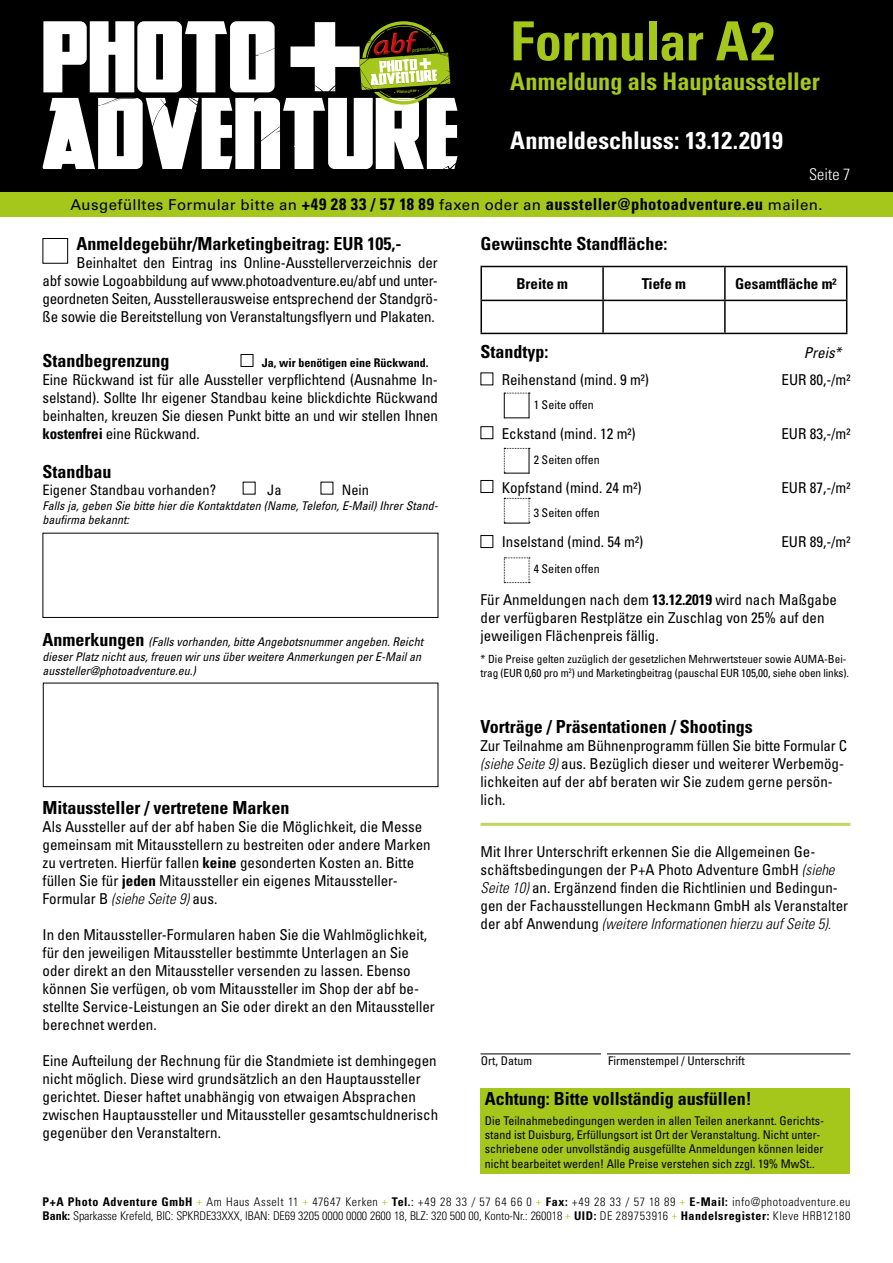
<style>
.page{position:relative;width:893px;height:1263px;background:#fff}
.page>*{position:absolute;margin:0;border:0;box-sizing:border-box;transform-origin:0 0}
.t1{font:700 condensed 54px "Univers LT Std";letter-spacing:-.005em;color:#a5c61b}
.t2{font:700 condensed 24.3px "Univers LT Std";color:#a5c61b}
.t3{font:700 condensed 24.3px "Univers LT Std";color:#fff}
.t4{font:700 condensed 18px "Univers LT Std";color:#000}
.t5{font:300 condensed 16.2px "Univers LT Std";color:#fff}
.t6{font:condensed 15px/18px "Univers LT Std";color:#000}
.t7{font:15px "Univers LT Std";letter-spacing:.025em;color:#000}
.t8{font:700 condensed 15px "Univers LT Std";color:#000}
.t9{font:italic condensed 15px "Univers LT Std";color:#000}
.t10{font:condensed 14.4px "Univers LT Std";color:#000}
.t11{font:condensed 12px/14.4px "Univers LT Std";color:#000}
.t12{font:300 condensed 12px/14.4px "Univers LT Std";letter-spacing:.005em;color:#000}
.t13{font:italic condensed 12px/14.4px "Univers LT Std";color:#000}
.t14{font:700 condensed 12px "Univers LT Std";color:#000}
.t15{font:condensed 11.25px/14.4px "Univers LT Std";color:#000}
.t16{font:italic condensed 5.25px "Univers LT Std";color:#a5c61b}
.t17{font:600 4.65px "Myriad Pro";color:#a5c61b}
.s1{font-weight:700;font-stretch:condensed;font-size:16.5px}
.s2{font-weight:700}
.s3{font-weight:700;font-style:normal;font-size:18px}
.s4{font-weight:300;font-style:italic}
.s5{font-size:10.2px;color:#a5c61b}
.s6{font-weight:400}
</style>
<div class="page">
<div style="left:0;top:191px;width:893px;height:26px;background:#a5c61b"></div>
<div style="left:0;top:0;width:893px;height:191px;background:#000"></div>
<svg style="left:43px;top:21px;width:414px;height:148px"></svg>
<img style="left:374px;top:40px;width:16px;height:15px">
<img style="left:391px;top:33px;width:14px;height:21px">
<img style="left:406px;top:31px;width:12px;height:22px">
<div style="left:43px;top:238px;width:25px;height:26px;border:1px solid #000"></div>
<div style="left:241px;top:354px;width:12px;height:13px;border:1px solid #000"></div>
<div style="left:480px;top:1089px;width:370px;height:85px;background:#a5c61b"></div>
<hr style="left:480px;top:266px;width:123px;height:1px;background:#000">
<hr style="left:480px;top:267px;width:2px;height:33px;background:#000">
<hr style="left:603px;top:266px;width:122px;height:1px;background:#000">
<hr style="left:602px;top:267px;width:2px;height:33px;background:#000">
<hr style="left:725px;top:266px;width:122px;height:1px;background:#000">
<hr style="left:724px;top:267px;width:2px;height:33px;background:#000">
<hr style="left:846px;top:267px;width:1px;height:33px;background:#000">
<hr style="left:480px;top:300px;width:123px;height:1px;background:#000">
<hr style="left:480px;top:301px;width:2px;height:32px;background:#000">
<hr style="left:603px;top:300px;width:122px;height:1px;background:#000">
<hr style="left:602px;top:301px;width:2px;height:32px;background:#000">
<hr style="left:725px;top:300px;width:122px;height:1px;background:#000">
<hr style="left:724px;top:301px;width:2px;height:32px;background:#000">
<hr style="left:846px;top:301px;width:1px;height:32px;background:#000">
<hr style="left:480px;top:333px;width:123px;height:1px;background:#000">
<hr style="left:603px;top:333px;width:122px;height:1px;background:#000">
<hr style="left:725px;top:333px;width:122px;height:1px;background:#000">
<div style="left:480px;top:426px;width:13px;height:13px;border:1px solid #000"></div>
<div style="left:480px;top:480px;width:13px;height:13px;border:1px solid #000"></div>
<div style="left:480px;top:535px;width:13px;height:13px;border:1px solid #000"></div>
<svg style="left:504px;top:557px;width:26px;height:26px"></svg>
<svg style="left:504px;top:393px;width:26px;height:25px"></svg>
<svg style="left:504px;top:448px;width:26px;height:26px"></svg>
<svg style="left:504px;top:498px;width:26px;height:26px"></svg>
<hr style="left:480px;top:1053px;width:370px;height:1px;background:#000">
<div style="left:602px;top:1048px;width:5px;height:25px;background:#fff"></div>
<div style="left:43px;top:533px;width:395px;height:85px;border:1px solid #000"></div>
<div style="left:43px;top:683px;width:395px;height:104px;border:1px solid #000"></div>
<hr style="left:480px;top:823px;width:370px;height:3px;background:#a5c61b">
<p class="t16" style="left:412px;top:47px;width:24px;rotate:-4deg">präsentiert</p>
<p class="t17" style="left:394px;top:89px;width:27px;rotate:-4deg">•Hannover •</p>
<h1 class="t1" style="left:510px;top:8px;width:266px">Formular A2</h1>
<h2 class="t2" style="left:510px;top:66px;width:311px">Anmeldung als Hauptaussteller</h2>
<h2 class="t3" style="left:510px;top:125px;width:274px">Anmeldeschluss: 13.12.2019</h2>
<p class="t5" style="left:809px;top:165px;width:43px">Seite 7</p>
<p class="t7" style="left:70px;top:196px;width:754px">Ausgefülltes Formular bitte an <span class="s1">+49 28 33 / 57 18 89</span> faxen oder an <span class="s1">aussteller@photoadventure.eu</span> mailen.</p>
<p class="t4" style="left:77px;top:233px;width:326px">Anmeldegebühr/Marketingbeitrag: EUR 105,-</p>
<p class="t6" style="left:43px;top:254px;width:397px;text-align:justify;text-indent:34px">Beinhaltet den Eintrag ins Online-Ausstellerverzeichnis der abf sowie Logoabbildung auf www.photoadventure.eu/abf und unter&shy;geordneten Seiten, Ausstellerausweise entsprechend der Standgrö&shy;ße sowie die Bereitstellung von Veranstaltungsflyern und Plakaten.</p>
<p class="t4" style="left:43px;top:349px;width:129px">Standbegrenzung</p>
<p class="t14" style="left:262px;top:355px;width:168px">Ja, wir benötigen eine Rückwand.</p>
<p class="t6" style="left:43px;top:370px;width:397px;text-align:justify">Eine Rückwand ist für alle Aussteller verpflichtend (Ausnahme In&shy;selstand). Sollte Ihr eigener Standbau keine blickdichte Rückwand beinhalten, kreuzen Sie diesen Punkt bitte an und wir stellen Ihnen <span class="s2">kostenfrei</span> eine Rückwand.</p>
<p class="t4" style="left:43px;top:460px;width:71px">Standbau</p>
<p class="t10" style="left:43px;top:481px;width:175px">Eigener Standbau vorhanden?</p>
<p class="t10" style="left:267px;top:481px;width:16px">Ja</p>
<p class="t10" style="left:342px;top:481px;width:29px">Nein</p>
<p class="t13" style="left:43px;top:498px;width:397px">Falls ja, geben Sie bitte hier die Kontaktdaten (Name, Telefon, E-Mail) Ihrer Stand&shy;baufirma bekannt:</p>
<p class="t13" style="left:43px;top:635px;width:382px"><span class="s3">Anmerkungen</span> (Falls vorhanden, bitte Angebotsnummer angeben. Reicht dieser Platz nicht aus, freuen wir uns über weitere Anmerkungen per E-Mail an aussteller@photoadventure.eu.)</p>
<p class="t4" style="left:43px;top:796px;width:248px">Mitaussteller / vertretene Marken</p>
<p class="t6" style="left:43px;top:817px;width:390px">Als Aussteller auf der abf haben Sie die Möglichkeit, die Messe gemeinsam mit Mitausstellern zu bestreiten oder andere Marken zu vertreten. Hierfür fallen <span class="s2">keine</span> gesonderten Kosten an. Bitte füllen Sie für <span class="s2">jeden</span> Mitaussteller ein eigenes Mitaussteller-Formular B <span class="s4">(siehe Seite 9)</span> aus.</p>
<p class="t6" style="left:43px;top:925px;width:394px">In den Mitaussteller-Formularen haben Sie die Wahlmöglichkeit, für den jeweiligen Mitaussteller bestimmte Unterlagen an Sie oder direkt an den Mitaussteller versenden zu lassen. Ebenso können Sie verfügen, ob vom Mitaussteller im Shop der abf be&shy;stellte Service-Leistungen an Sie oder direkt an den Mitaussteller berechnet werden.</p>
<p class="t6" style="left:43px;top:1051px;width:397px">Eine Aufteilung der Rechnung für die Standmiete ist demhingegen nicht möglich. Diese wird grundsätzlich an den Hauptaussteller gerichtet. Dieser haftet unabhängig von etwaigen Absprachen zwischen Hauptaussteller und Mitaussteller gesamtschuldnerisch gegenüber den Veranstaltern.</p>
<p class="t4" style="left:480px;top:233px;width:189px">Gewünschte Standfläche:</p>
<p class="t8" style="left:516px;top:274px;width:53px">Breite m</p>
<p class="t8" style="left:642px;top:274px;width:46px">Tiefe m</p>
<p class="t8" style="left:735px;top:274px;width:103px">Gesamtfläche m²</p>
<p class="t4" style="left:480px;top:341px;width:70px">Standtyp:</p>
<p class="t9" style="left:804px;top:344px;width:39px">Preis*</p>
<p class="t6" style="left:502px;top:370px;width:149px">Reihenstand (mind. 9 m²)</p>
<p class="t6" style="left:781px;top:370px;width:70px">EUR 80,-/m²</p>
<p class="t11" style="left:534px;top:397px;width:61px">1 Seite offen</p>
<p class="t6" style="left:502px;top:424px;width:135px">Eckstand (mind. 12 m²)</p>
<p class="t6" style="left:781px;top:424px;width:70px">EUR 83,-/m²</p>
<p class="t11" style="left:534px;top:453px;width:67px">2 Seiten offen</p>
<p class="t6" style="left:502px;top:478px;width:141px">Kopfstand (mind. 24 m²)</p>
<p class="t6" style="left:781px;top:478px;width:70px">EUR 87,-/m²</p>
<p class="t11" style="left:534px;top:505px;width:67px">3 Seiten offen</p>
<p class="t6" style="left:502px;top:532px;width:143px">Inselstand (mind. 54 m²)</p>
<p class="t6" style="left:781px;top:532px;width:70px">EUR 89,-/m²</p>
<p class="t11" style="left:534px;top:561px;width:67px">4 Seiten offen</p>
<p class="t6" style="left:480px;top:590px;width:358px">Für Anmeldungen nach dem <span class="s2">13.12.2019</span> wird nach Maßgabe der verfügbaren Restplätze ein Zuschlag von 25% auf den jeweiligen Flächenpreis fällig.</p>
<p class="t15" style="left:480px;top:651px;width:370px">* Die Preise gelten zuzüglich der gesetzlichen Mehrwertsteuer sowie AUMA-Bei&shy;trag (EUR 0,60 pro m<sup>2</sup>) und Marketingbeitrag (pauschal EUR 105,00, siehe oben links).</p>
<p class="t4" style="left:480px;top:715px;width:274px">Vorträge / Präsentationen / Shootings</p>
<p class="t6" style="left:480px;top:736px;width:368px">Zur Teilnahme am Bühnenprogramm füllen Sie bitte Formular C <span class="s4">(siehe Seite 9)</span> aus. Bezüglich dieser und weiterer Werbemög&shy;lichkeiten auf der abf beraten wir Sie zudem gerne persön&shy;lich.</p>
<p class="t6" style="left:480px;top:842px;width:369px">Mit Ihrer Unterschrift erkennen Sie die Allgemeinen Ge&shy;schäftsbedingungen der P+A Photo Adventure GmbH <span class="s4">(siehe Seite 10)</span> an. Ergänzend finden die Richtlinien und Bedingun&shy;gen der Fachausstellungen Heckmann GmbH als Veranstalter der abf Anwendung <span class="s4">(weitere Informationen hierzu auf Seite 5).</span></p>
<p class="t11" style="left:481px;top:1053px;width:53px">Ort, Datum</p>
<p class="t11" style="left:608px;top:1053px;width:138px">Firmenstempel / Unterschrift</p>
<p class="t4" style="left:485px;top:1087px;width:268px">Achtung: Bitte vollständig ausfüllen!</p>
<p class="t11" style="left:485px;top:1113px;width:341px">Die Teilnahmebedingungen werden in allen Teilen anerkannt. Gerichts&shy;stand ist Duisburg, Erfüllungsort ist Ort der Veranstaltung. Nicht unter&shy;schriebene oder unvollständig ausgefüllte Anmeldungen können leider nicht bearbeitet werden! Alle Preise verstehen sich zzgl. 19% MwSt..</p>
<p class="t12" style="left:43px;top:1194px;width:809px"><span class="s2">P+A Photo Adventure GmbH</span> <span class="s5">+</span> Am Haus Asselt 11 <span class="s5">+</span> 47647 Kerken <span class="s5">+</span> <span class="s2">Tel.</span><span class="s6">:</span> +49 28 33 / 57 64 66 0 <span class="s5">+</span> <span class="s2">Fax:</span> +49 28 33 / 57 18 89 <span class="s5">+</span> <span class="s2">E-Mail:</span> info@photoadventure.eu<br><span class="s2">Bank:</span> Sparkasse Krefeld, BIC: SPKRDE33XXX, IBAN: DE69 3205 0000 0000 2600 18, BLZ: 320 500 00, Konto-Nr.: 260018 <span class="s5">+</span> <span class="s2">UID:</span> DE 289753916 <span class="s5">+</span> <span class="s2">Handelsregister:</span> Kleve HRB12180</p>
</div>
